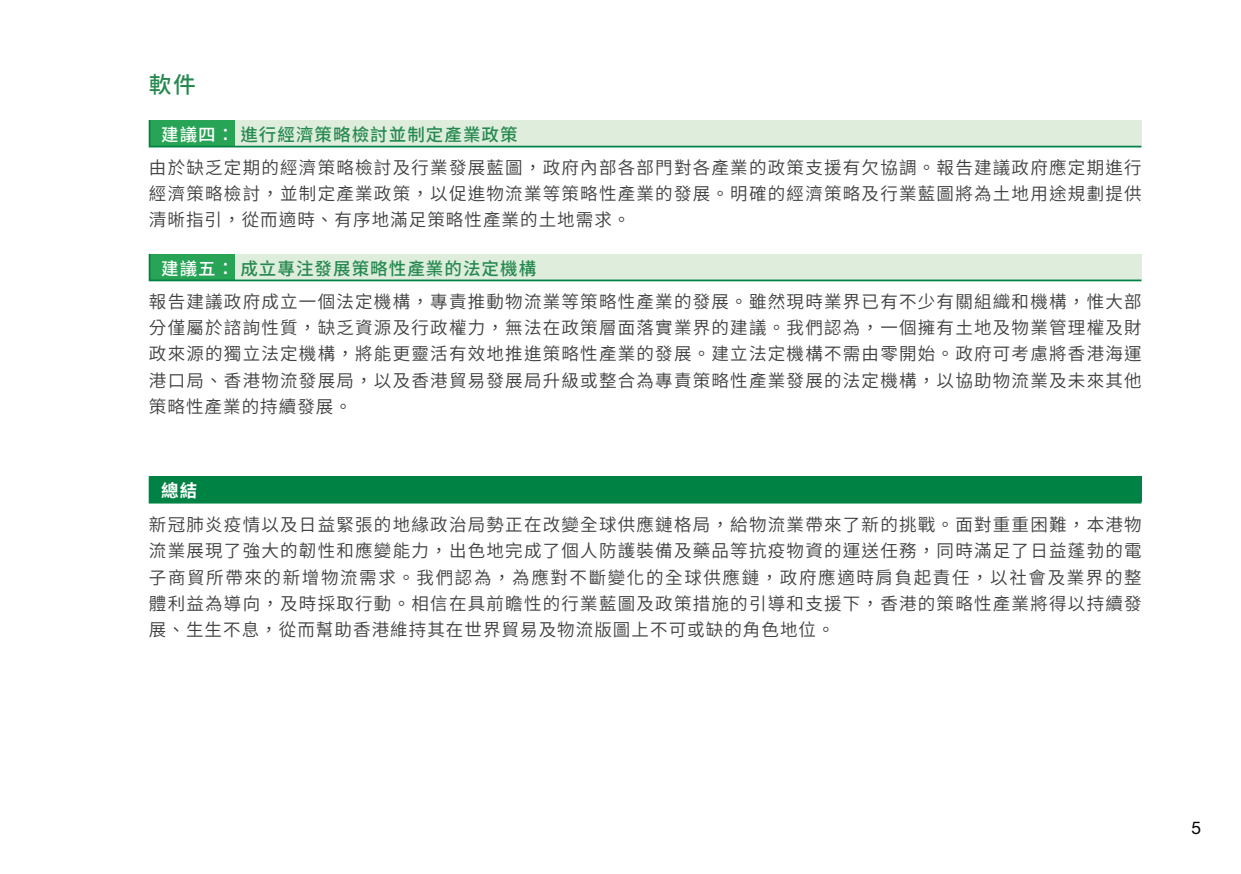
<style>
.page{position:relative;width:1241px;height:874px;background:#fff}
.page>*{position:absolute;margin:0;border:0;box-sizing:border-box;transform-origin:0 0}
.t1{font:500 22.75px "Noto Sans CJ Ktc";color:#268950}
.t2{font:600 17.5px/26.2px "Noto Sans CJ Ktc";letter-spacing:.065em;color:#404042;text-align:justify}
.t3{font:500 17.5px "Noto Sans CJ Ktc";letter-spacing:.06em;color:#268950}
.t4{font:700 17.5px "Noto Sans CJ Ktc";color:#fff}
.t5{font:17.5px "Helvetica Neue LT Std";color:#000}
.s1{color:#fff}
</style>
<div class="page">
<div style="left:149px;top:476px;width:992px;height:27px;background:#008244"></div>
<div style="left:149px;top:476px;width:85px;height:25px;background:#008244"></div>
<svg style="left:149px;top:120px;width:992px;height:27px;background:#c4e1c9"></svg>
<svg style="left:149px;top:254px;width:992px;height:27px;background:#c3e1c8"></svg>
<h1 class="t1" style="left:149px;top:71px;width:48px">軟件</h1>
<p class="t3" style="left:161px;top:124px;width:358px"><span class="s1">建議四：</span> 進行經濟策略檢討並制定產業政策</p>
<p class="t2" style="left:149px;top:154px;width:994px">由於缺乏定期的經濟策略檢討及行業發展藍圖，政府內部各部門對各產業的政策支援有欠協調。報告建議政府應定期進行經濟策略檢討，並制定產業政策，以促進物流業等策略性產業的發展。明確的經濟策略及行業藍圖將為土地用途規劃提供清晰指引，從而適時、有序地滿足策略性產業的土地需求。</p>
<p class="t3" style="left:161px;top:258px;width:376px"><span class="s1">建議五：</span>成立專注發展策略性產業的法定機構</p>
<p class="t2" style="left:149px;top:288px;width:994px">報告建議政府成立一個法定機構，專責推動物流業等策略性產業的發展。雖然現時業界已有不少有關組織和機構，惟大部分僅屬於諮詢性質，缺乏資源及行政權力，無法在政策層面落實業界的建議。我們認為，一個擁有土地及物業管理權及財政來源的獨立法定機構，將能更靈活有效地推進策略性產業的發展。建立法定機構不需由零開始。政府可考慮將香港海運港口局、香港物流發展局，以及香港貿易發展局升級或整合為專責策略性產業發展的法定機構，以協助物流業及未來其他策略性產業的持續發展。</p>
<p class="t4" style="left:161px;top:480px;width:38px">總結</p>
<p class="t2" style="left:149px;top:511px;width:994px">新冠肺炎疫情以及日益緊張的地緣政治局勢正在改變全球供應鏈格局，給物流業帶來了新的挑戰。面對重重困難，本港物流業展現了強大的韌性和應變能力，出色地完成了個人防護裝備及藥品等抗疫物資的運送任務，同時滿足了日益蓬勃的電子商貿所帶來的新增物流需求。我們認為，為應對不斷變化的全球供應鏈，政府應適時肩負起責任，以社會及業界的整體利益為導向，及時採取行動。相信在具前瞻性的行業藍圖及政策措施的引導和支援下，香港的策略性產業將得以持續發展、生生不息，從而幫助香港維持其在世界貿易及物流版圖上不可或缺的角色地位。</p>
<p class="t5" style="left:1191px;top:817px;width:11px">5</p>
</div>
